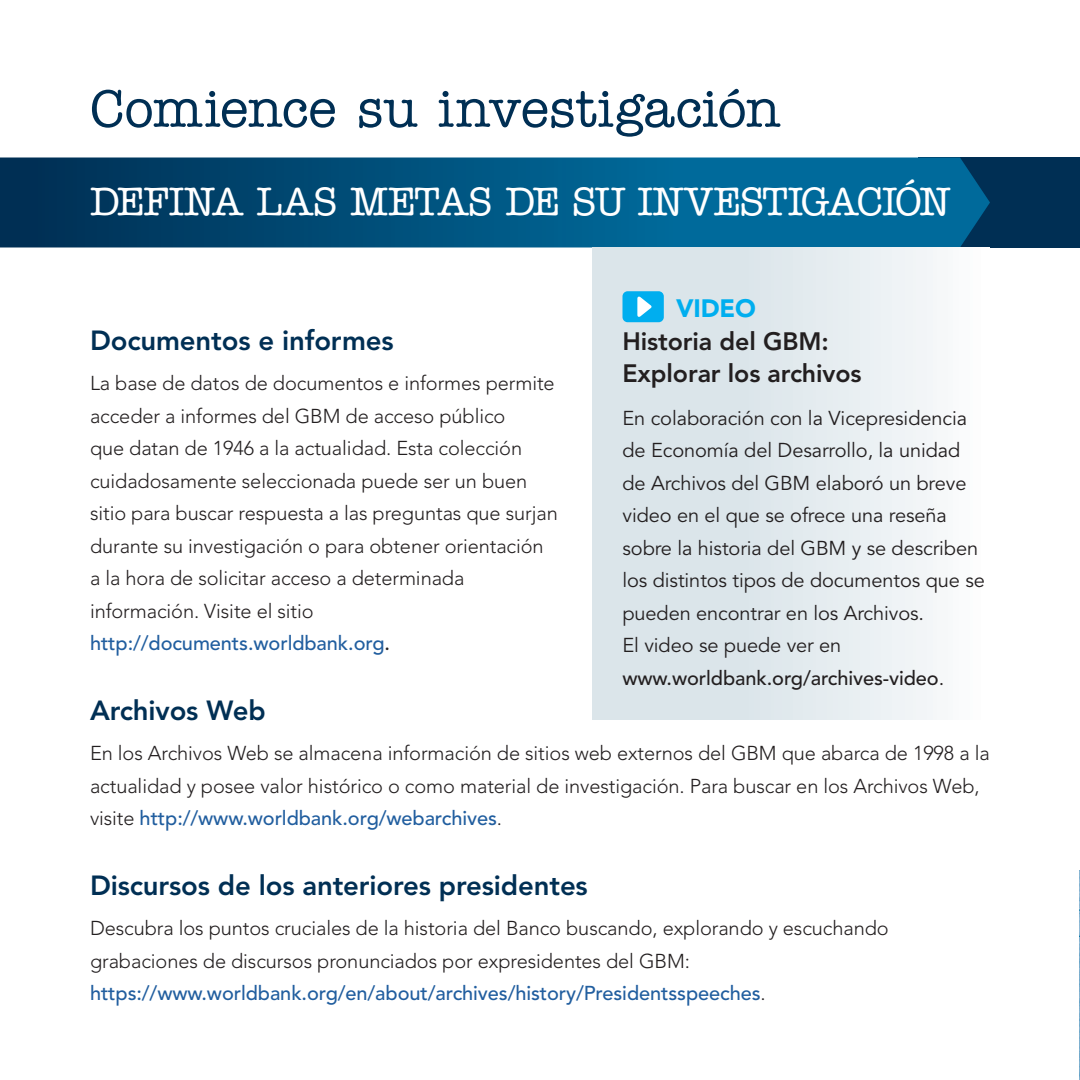
<style>
.page{position:relative;width:1080px;height:1080px;background:#fff}
.page>*{position:absolute;margin:0;border:0;box-sizing:border-box;transform-origin:0 0}
.t1{font:500 52.5px "American Typewriter Std";letter-spacing:-.005em;color:#002f54}
.h1_second_line{font:500 40px "American Typewriter Std";letter-spacing:-.02em;color:#fff}
.t2{font:800 27.5px "Avenir LT Std";letter-spacing:-.005em;color:#002f54}
.t3{font:800 25px/32.5px "Avenir LT Std";letter-spacing:-.005em;color:#231f20}
.t4{font:300 20px/32.5px "Avenir LT Std";letter-spacing:-.005em;color:#231f20}
.t5{font:20px/32.5px "Avenir LT Std";letter-spacing:-.005em;color:#231f20}
.s1{font-weight:500;color:#215e9f}
.s2{font-weight:500}
.s3{font-weight:900;color:#00aeef}
</style>
<div class="page">
<div style="left:918px;top:158px;width:162px;height:90px;background:#002f54"></div>
<svg style="left:0;top:158px;width:990px;height:90px;background:#015581"></svg>
<div style="left:592px;top:248px;width:398px;height:472px;background:linear-gradient(to right,#d3dfe5,#f7f9fa)"></div>
<div style="left:622px;top:291px;width:42px;height:31px;background:#00aeef;border-radius:5px"></div>
<svg style="left:637px;top:296px;width:15px;height:21px"></svg>
<img style="left:1079px;top:870px;width:1px;height:210px">
<p class="t1" style="left:90px;top:80px;width:692px">Comience su investigación</p>
<p class="h1_second_line" style="left:90px;top:179px;width:862px">DEFINA LAS METAS DE SU INVESTIGACIÓN</p>
<p class="t2" style="left:90px;top:324px;width:305px">Documentos e informes</p>
<p class="t4" style="left:90px;top:367px;width:469px">La base de datos de documentos e informes permite acceder a informes del GBM de acceso público<br>que datan de 1946 a la actualidad. Esta colección cuidadosamente seleccionada puede ser un buen sitio para buscar respuesta a las preguntas que surjan durante su investigación o para obtener orientación a la hora de solicitar acceso a determinada información. Visite el sitio <span class="s1">http://documents.worldbank.org</span><span class="s2">.</span></p>
<p class="t3" style="left:622px;top:292px;width:241px;text-indent:54px"><span class="s3">VIDEO<br></span>Historia del GBM:<br>Explorar los archivos</p>
<p class="t5" style="left:622px;top:402px;width:364px">En colaboración con la Vicepresidencia de Economía del Desarrollo, la unidad de Archivos del GBM elaboró un breve video en el que se ofrece una reseña sobre la historia del GBM y se describen los distintos tipos de documentos que se pueden encontrar en los Archivos.<br>El video se puede ver en <span class="s2">www.worldbank.org/archives-video</span>.</p>
<p class="t2" style="left:90px;top:694px;width:177px">Archivos Web</p>
<p class="t4" style="left:90px;top:737px;width:901px">En los Archivos Web se almacena información de sitios web externos del GBM que abarca de 1998 a la actualidad y posee valor histórico o como material de investigación. Para buscar en los Archivos Web, visite <span class="s1">http://www.worldbank.org/webarchives</span>.</p>
<p class="t2" style="left:90px;top:869px;width:499px">Discursos de los anteriores presidentes</p>
<p class="t4" style="left:90px;top:912px;width:800px">Descubra los puntos cruciales de la historia del Banco buscando, explorando y escuchando grabaciones de discursos pronunciados por expresidentes del GBM: <span class="s1">https://www.worldbank.org/en/about/archives/history/Presidentsspeeches</span>.</p>
</div>
